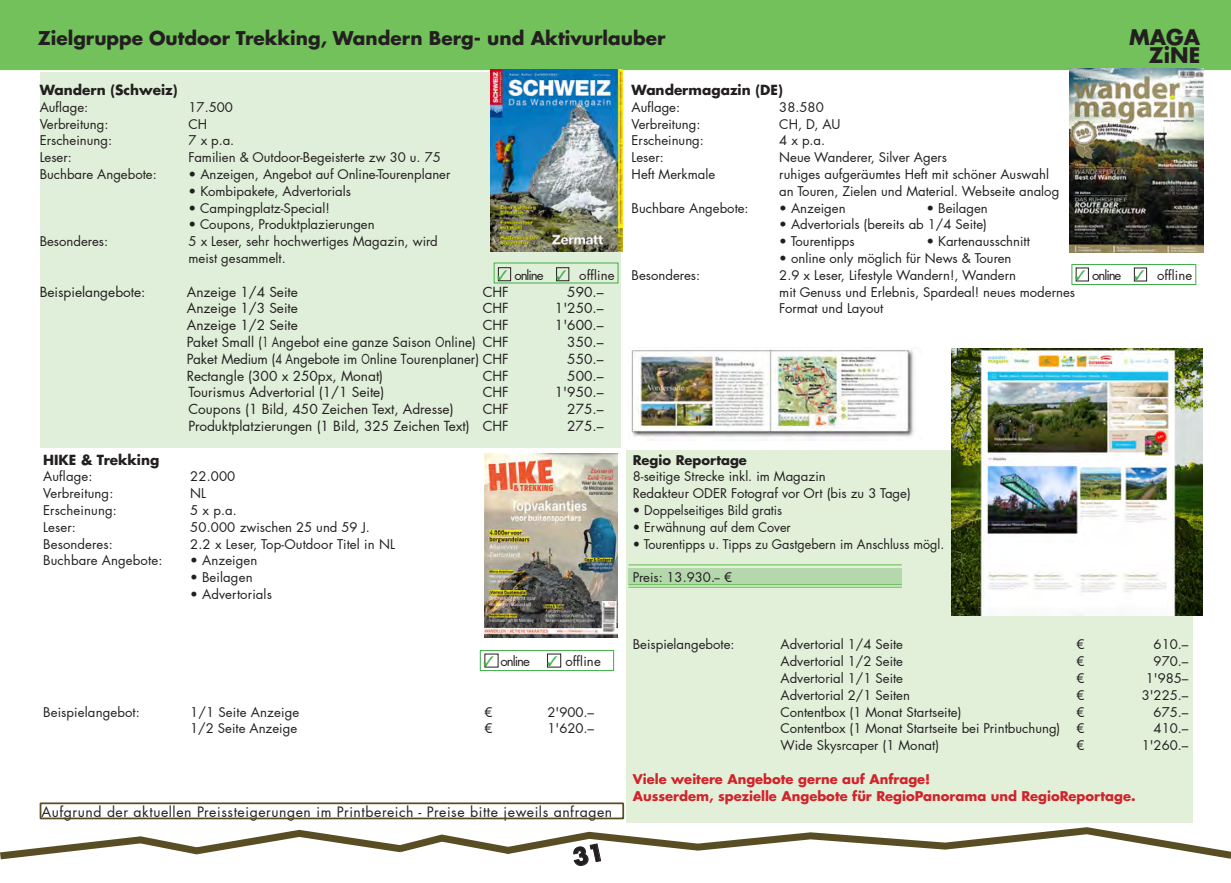
<style>
.page{position:relative;width:1231px;height:883px;background:#fff}
.page>*{position:absolute;margin:0;border:0;box-sizing:border-box;transform-origin:0 0}
.t1{font:700 21px/17.5px "Futura LT Pro";color:#231f20;text-align:right}
.t2{font:700 18.55px "Futura LT Pro";color:#231f20}
.t3{font:14px "Futura LT Pro";letter-spacing:.04em;color:#231f20}
.t4{font:13.65px "Futura LT Pro";color:#231f20}
.t5{font:700 13.65px "Futura LT Pro";color:#231f20}
.t6{font:13.12px/16.8px "Futura LT Pro";color:#231f20}
.t7{font:700 13.12px/16.8px "Futura LT Pro";color:#d1232a}
.t8{font:13.12px "Futura LT Pro";color:#231f20;scale:.96 1}
.t9{font:13.12px "Futura LT Pro";letter-spacing:-.08em;color:#231f20}
.t10{font:700 13.12px "Futura LT Pro";color:#231f20}
.s1{color:#40ae49}
</style>
<div class="page">
<div style="left:626px;top:450px;width:567px;height:373px;background:#e2f0da"></div>
<div style="left:628px;top:568px;width:273px;height:17px;background:#b5d7ac"></div>
<div style="left:0;top:0;width:1230px;height:70px;background:#72c15b"></div>
<div style="left:480px;top:650px;width:134px;height:21px;border:1px solid #40ae49"></div>
<div style="left:547px;top:654px;width:14px;height:14px;border:1px solid #231f20"></div>
<img style="left:1069px;top:68px;width:134px;height:184px">
<div style="left:40px;top:72px;width:580px;height:376px;background:#e0efd9"></div>
<img style="left:490px;top:69px;width:132px;height:183px">
<div style="left:498px;top:267px;width:13px;height:14px;border:1px solid #231f20"></div>
<div style="left:556px;top:267px;width:13px;height:14px;border:1px solid #231f20"></div>
<div style="left:1071px;top:264px;width:125px;height:21px;border:1px solid #40ae49"></div>
<img style="left:951px;top:348px;width:251px;height:267px">
<img style="left:631px;top:347px;width:283px;height:94px">
<hr style="left:628px;top:584px;width:273px;height:1px;background:#5fbb4b">
<hr style="left:628px;top:587px;width:273px;height:1px;background:#5fbb4b">
<hr style="left:628px;top:564px;width:273px;height:1px;background:#5fbb4b">
<div style="left:40px;top:802px;width:584px;height:17px;border:2px solid #594d23"></div>
<img style="left:484px;top:454px;width:134px;height:184px">
<svg style="left:0;top:827px;width:1230px;height:33px"></svg>
<svg style="left:497px;top:270px;width:10px;height:10px"></svg>
<svg style="left:1075px;top:270px;width:2px;height:10px"></svg>
<h2 class="t2" style="left:38px;top:23px;width:629px">Zielgruppe Outdoor Trekking, Wandern Berg- und Aktivurlauber</h2>
<p class="t5" style="left:631px;top:79px;width:153px">Wandermagazin (DE)</p>
<p class="t6" style="left:631px;top:98px;width:50px">Auflage:</p>
<p class="t6" style="left:779px;top:98px;width:46px">38.580</p>
<p class="t6" style="left:631px;top:115px;width:70px">Verbreitung:</p>
<p class="t6" style="left:779px;top:115px;width:63px">CH, D, AU</p>
<p class="t6" style="left:631px;top:132px;width:74px">Erscheinung:</p>
<p class="t6" style="left:779px;top:132px;width:47px">4 x p.a.</p>
<p class="t6" style="left:631px;top:149px;width:34px">Leser:</p>
<p class="t6" style="left:779px;top:149px;width:169px">Neue Wanderer, Silver Agers</p>
<p class="t6" style="left:631px;top:166px;width:85px">Heft Merkmale</p>
<p class="t6" style="left:779px;top:166px;width:281px">ruhiges aufgeräumtes Heft mit schöner Auswahl an Touren, Zielen und Material. Webseite analog</p>
<p class="t6" style="left:631px;top:199px;width:118px">Buchbare Angebote:</p>
<p class="t6" style="left:779px;top:199px;width:68px">• Anzeigen</p>
<p class="t6" style="left:926px;top:199px;width:63px">• Beilagen</p>
<p class="t6" style="left:779px;top:216px;width:209px">• Advertorials (bereits ab 1/4 Seite)</p>
<p class="t6" style="left:779px;top:233px;width:77px">• Tourentipps</p>
<p class="t6" style="left:926px;top:233px;width:105px">• Kartenausschnitt</p>
<p class="t6" style="left:779px;top:250px;width:234px">• online only möglich für News &amp; Touren</p>
<p class="t6" style="left:631px;top:266px;width:70px">Besonderes:</p>
<p class="t6" style="left:779px;top:266px;width:297px">2.9 x Leser, Lifestyle Wandern!, Wandern<br>mit Genuss und Erlebnis, Spardeal! neues modernes<br>Format und Layout</p>
<h1 class="t1" style="left:1129px;top:28px;width:72px">MAGA<br>ZiNE</h1>
<p class="t5" style="left:40px;top:79px;width:139px">Wandern (Schweiz)</p>
<p class="t6" style="left:40px;top:98px;width:50px">Auflage:</p>
<p class="t6" style="left:188px;top:98px;width:46px">17.500</p>
<p class="t6" style="left:40px;top:115px;width:70px">Verbreitung:</p>
<p class="t6" style="left:188px;top:115px;width:20px">CH</p>
<p class="t6" style="left:40px;top:132px;width:74px">Erscheinung:</p>
<p class="t6" style="left:188px;top:132px;width:47px">7 x p.a.</p>
<p class="t6" style="left:40px;top:149px;width:34px">Leser:</p>
<p class="t6" style="left:188px;top:149px;width:254px">Familien &amp; Outdoor-Begeisterte zw 30 u. 75</p>
<p class="t6" style="left:40px;top:166px;width:118px">Buchbare Angebote:</p>
<p class="t6" style="left:188px;top:166px;width:263px">• Anzeigen, Angebot auf Online-Tourenplaner</p>
<p class="t6" style="left:188px;top:182px;width:164px">• Kombipakete, Advertorials</p>
<p class="t6" style="left:188px;top:199px;width:143px">• Campingplatz-Special!</p>
<p class="t6" style="left:188px;top:216px;width:188px">• Coupons, Produktplazierungen</p>
<p class="t6" style="left:40px;top:233px;width:70px">Besonderes:</p>
<p class="t6" style="left:188px;top:233px;width:251px">5 x Leser, sehr hochwertiges Magazin, wird meist gesammelt.</p>
<p class="t4" style="left:40px;top:282px;width:107px">Beispielangebote:</p>
<p class="t4" style="left:187px;top:282px;width:113px">Anzeige 1/4 Seite</p>
<p class="t4" style="left:482px;top:282px;width:28px">CHF</p>
<p class="t4" style="left:567px;top:282px;width:38px">590.–</p>
<p class="t4" style="left:187px;top:299px;width:113px">Anzeige 1/3 Seite</p>
<p class="t4" style="left:482px;top:299px;width:28px">CHF</p>
<p class="t4" style="left:555px;top:299px;width:50px">1'250.–</p>
<p class="t4" style="left:187px;top:316px;width:113px">Anzeige 1/2 Seite</p>
<p class="t4" style="left:482px;top:316px;width:28px">CHF</p>
<p class="t4" style="left:555px;top:316px;width:50px">1'600.–</p>
<p class="t4" style="left:187px;top:333px;width:323px">Paket Small (1 Angebot eine ganze Saison Online) CHF</p>
<p class="t4" style="left:567px;top:333px;width:38px">350.–</p>
<p class="t4" style="left:187px;top:349px;width:323px">Paket Medium (4 Angebote im Online Tourenplaner) CHF</p>
<p class="t4" style="left:567px;top:349px;width:38px">550.–</p>
<p class="t4" style="left:187px;top:366px;width:198px">Rectangle (300 x 250px, Monat)</p>
<p class="t4" style="left:482px;top:366px;width:28px">CHF</p>
<p class="t4" style="left:567px;top:366px;width:38px">500.–</p>
<p class="t4" style="left:188px;top:383px;width:197px">Tourismus Advertorial (1/1 Seite)</p>
<p class="t4" style="left:482px;top:383px;width:28px">CHF</p>
<p class="t4" style="left:555px;top:383px;width:50px">1'950.–</p>
<p class="t4" style="left:188px;top:400px;width:266px">Coupons (1 Bild, 450 Zeichen Text, Adresse)</p>
<p class="t4" style="left:482px;top:400px;width:28px">CHF</p>
<p class="t4" style="left:567px;top:400px;width:38px">275.–</p>
<p class="t4" style="left:188px;top:417px;width:322px">Produktplatzierungen (1 Bild, 325 Zeichen Text) CHF</p>
<p class="t4" style="left:567px;top:417px;width:38px">275.–</p>
<p class="t6" style="left:514px;top:266px;width:54px">online <span class="s1">✓</span></p>
<p class="t6" style="left:579px;top:266px;width:37px">offline</p>
<p class="t6" style="left:1092px;top:266px;width:54px">online <span class="s1">✓</span></p>
<p class="t6" style="left:1156px;top:266px;width:37px">offline</p>
<p class="t5" style="left:43px;top:449px;width:118px">HIKE &amp; Trekking</p>
<p class="t6" style="left:43px;top:468px;width:51px">Auflage:</p>
<p class="t6" style="left:190px;top:468px;width:47px">22.000</p>
<p class="t6" style="left:43px;top:485px;width:72px">Verbreitung:</p>
<p class="t6" style="left:190px;top:485px;width:17px">NL</p>
<p class="t6" style="left:43px;top:502px;width:75px">Erscheinung:</p>
<p class="t6" style="left:190px;top:502px;width:48px">5 x p.a.</p>
<p class="t6" style="left:43px;top:518px;width:34px">Leser:</p>
<p class="t6" style="left:190px;top:518px;width:181px">50.000 zwischen 25 und 59 J.</p>
<p class="t6" style="left:43px;top:535px;width:71px">Besonderes:</p>
<p class="t6" style="left:190px;top:535px;width:206px">2.2 x Leser, Top-Outdoor Titel in NL</p>
<p class="t6" style="left:43px;top:552px;width:121px">Buchbare Angebote:</p>
<p class="t6" style="left:190px;top:552px;width:69px">• Anzeigen</p>
<p class="t6" style="left:190px;top:569px;width:64px">• Beilagen</p>
<p class="t6" style="left:190px;top:586px;width:83px">• Advertorials</p>
<p class="t9" style="left:483px;top:652px;width:119px"><span class="s1">✓</span> online <span class="s1">✓</span> offline</p>
<p class="t6" style="left:43px;top:703px;width:98px">Beispielangebot:</p>
<p class="t6" style="left:190px;top:703px;width:110px">1/1 Seite Anzeige</p>
<p class="t6" style="left:484px;top:703px;width:10px">€</p>
<p class="t6" style="left:547px;top:703px;width:48px">2'900.–</p>
<p class="t6" style="left:190px;top:720px;width:108px">1/2 Seite Anzeige</p>
<p class="t6" style="left:484px;top:720px;width:10px">€</p>
<p class="t6" style="left:547px;top:720px;width:48px">1'620.–</p>
<p class="t3" style="left:41px;top:803px;width:572px">Aufgrund der aktuellen Preissteigerungen im Printbereich - Preise bitte jeweils anfragen</p>
<p class="t10" style="left:632px;top:450px;width:116px">Regio Reportage</p>
<p class="t6" style="left:632px;top:468px;width:279px">8-seitige Strecke inkl. im Magazin<br>Redakteur ODER Fotograf vor Ort (bis zu 3 Tage)</p>
<p class="t8" style="left:632px;top:501px;width:157px">• Doppelseitiges Bild gratis</p>
<p class="t8" style="left:632px;top:518px;width:166px">• Erwähnung auf dem Cover</p>
<p class="t8" style="left:632px;top:535px;width:326px">• Tourentipps u. Tipps zu Gastgebern im Anschluss mögl.</p>
<p class="t6" style="left:632px;top:569px;width:101px">Preis: 13.930.-- €</p>
<p class="t6" style="left:632px;top:636px;width:103px">Beispielangebote:</p>
<p class="t6" style="left:780px;top:636px;width:124px">Advertorial 1/4 Seite</p>
<p class="t6" style="left:1076px;top:636px;width:10px">€</p>
<p class="t6" style="left:1153px;top:636px;width:36px">610.–</p>
<p class="t6" style="left:780px;top:653px;width:124px">Advertorial 1/2 Seite</p>
<p class="t6" style="left:1076px;top:653px;width:10px">€</p>
<p class="t6" style="left:1153px;top:653px;width:36px">970.–</p>
<p class="t6" style="left:780px;top:670px;width:124px">Advertorial 1/1 Seite</p>
<p class="t6" style="left:1076px;top:670px;width:10px">€</p>
<p class="t6" style="left:1145px;top:670px;width:44px">1'985–</p>
<p class="t6" style="left:780px;top:686px;width:131px">Advertorial 2/1 Seiten</p>
<p class="t6" style="left:1076px;top:686px;width:10px">€</p>
<p class="t6" style="left:1141px;top:686px;width:48px">3'225.–</p>
<p class="t6" style="left:780px;top:703px;width:182px">Contentbox (1 Monat Startseite)</p>
<p class="t6" style="left:1076px;top:703px;width:10px">€</p>
<p class="t6" style="left:1153px;top:703px;width:36px">675.–</p>
<p class="t6" style="left:780px;top:720px;width:305px">Contentbox (1 Monat Startseite bei Printbuchung) €</p>
<p class="t6" style="left:1153px;top:720px;width:36px">410.–</p>
<p class="t6" style="left:780px;top:737px;width:160px">Wide Skysrcaper (1 Monat)</p>
<p class="t6" style="left:1076px;top:737px;width:10px">€</p>
<p class="t6" style="left:1141px;top:737px;width:48px">1'260.–</p>
<p class="t7" style="left:632px;top:770px;width:504px">Viele weitere Angebote gerne auf Anfrage!<br>Ausserdem, spezielle Angebote für RegioPanorama und RegioReportage.</p>
</div>
